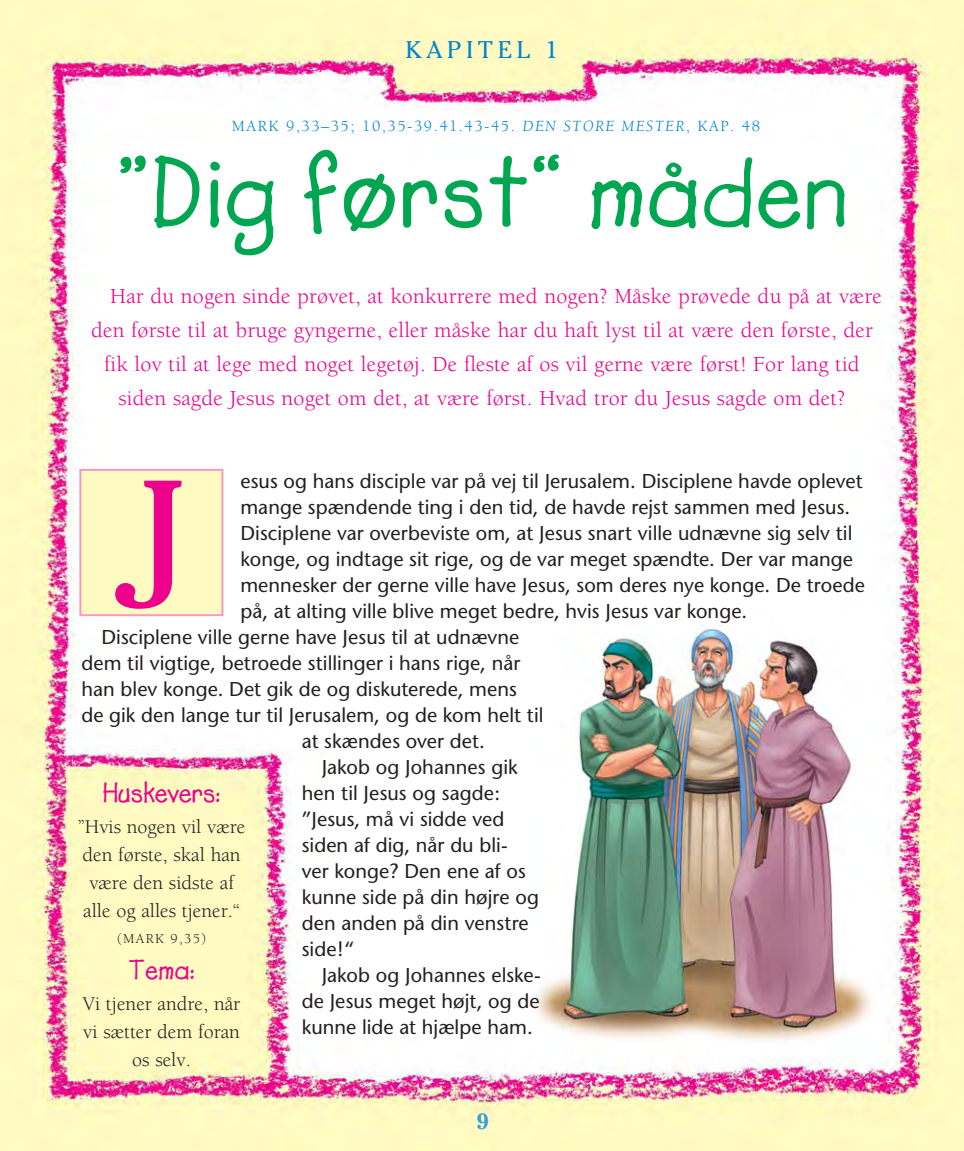
<style>
.page{position:relative;width:964px;height:1151px;background:#fff}
.page>*{position:absolute;margin:0;border:0;box-sizing:border-box;transform-origin:0 0}
.t1{font:177.6px "Cheltenham";color:#ec008c}
.t2{font:700 100px "Lemonade";letter-spacing:.01em;color:#00a650}
.t3{font:700 28px "Lemonade";color:#ec008c}
.t4{font:24px "Cheltenham";letter-spacing:.2em;color:#0086cc}
.t5{font:22px "Berkeley";letter-spacing:.01em;color:#ec008c}
.t6{font:700 22px "Cheltenham";color:#389fd9}
.t7{font:20px "Stone Sans";color:#231f20}
.t8{font:20px/28px "Berkeley";color:#231f20;text-align:center}
.t9{font:16px "Berkeley";letter-spacing:.095em;color:#0086cc}
.t10{font:14px "Berkeley";letter-spacing:.095em;color:#231f20}
.s1{font-style:italic}
</style>
<div class="page">
<img style="left:0;top:0;width:964px;height:1151px">
<img style="left:524px;top:611px;width:360px;height:443px">
<div style="left:80px;top:470px;width:142px;height:145px;background:#fffac2"></div>
<div style="left:79px;top:469px;width:144px;height:147px;border:2px solid #f49ac1"></div>
<p class="t4" style="left:406px;top:41px;width:154px">KAPITEL 1</p>
<p class="t9" style="left:232px;top:120px;width:530px">MARK 9,33–35; 10,35-39.41.43-45. <span class="s1">DEN STORE MESTER</span>, KAP. 48</p>
<h2 class="t2" style="left:116px;top:161px;width:734px">”Dig først“ måden</h2>
<p class="t5" style="left:110px;top:287px;width:773px">Har du nogen sinde prøvet, at konkurrere med nogen? Måske prøvede du på at være</p>
<p class="t5" style="left:91px;top:321px;width:783px">den første til at bruge gyngerne, eller måske har du haft lyst til at være den første, der</p>
<p class="t5" style="left:104px;top:355px;width:757px">fik lov til at lege med noget legetøj. De fleste af os vil gerne være først! For lang tid</p>
<p class="t5" style="left:119px;top:389px;width:728px">siden sagde Jesus noget om det, at være først. Hvad tror du Jesus sagde om det?</p>
<p class="t7" style="left:240px;top:473px;width:624px">esus og hans disciple var på vej til Jerusalem. Disciplene havde oplevet</p>
<p class="t7" style="left:240px;top:499px;width:611px">mange spændende ting i den tid, de havde rejst sammen med Jesus.</p>
<p class="t7" style="left:240px;top:525px;width:613px">Disciplene var overbeviste om, at Jesus snart ville udnævne sig selv til</p>
<p class="t7" style="left:240px;top:551px;width:614px">konge, og indtage sit rige, og de var meget spændte. Der var mange</p>
<p class="t7" style="left:240px;top:577px;width:626px">mennesker der gerne ville have Jesus, som deres nye konge. De troede</p>
<p class="t7" style="left:240px;top:603px;width:508px">på, at alting ville blive meget bedre, hvis Jesus var konge.</p>
<p class="t7" style="left:101px;top:629px;width:419px">Disciplene ville gerne have Jesus til at udnævne</p>
<p class="t7" style="left:81px;top:655px;width:440px">dem til vigtige, betroede stillinger i hans rige, når</p>
<p class="t7" style="left:81px;top:681px;width:437px">han blev konge. Det gik de og diskuterede, mens</p>
<p class="t7" style="left:81px;top:707px;width:464px">de gik den lange tur til Jerusalem, og de kom helt til</p>
<p class="t7" style="left:302px;top:733px;width:185px">at skændes over det.</p>
<p class="t7" style="left:322px;top:759px;width:197px">Jakob og Johannes gik</p>
<p class="t7" style="left:302px;top:785px;width:200px">hen til Jesus og sagde:</p>
<p class="t7" style="left:302px;top:811px;width:204px">”Jesus, må vi sidde ved</p>
<p class="t7" style="left:302px;top:837px;width:208px">siden af dig, når du bli-</p>
<p class="t7" style="left:302px;top:863px;width:225px">ver konge? Den ene af os</p>
<p class="t7" style="left:302px;top:889px;width:239px">kunne side på din højre og</p>
<p class="t7" style="left:302px;top:915px;width:228px">den anden på din venstre</p>
<p class="t7" style="left:302px;top:941px;width:54px">side!“</p>
<p class="t7" style="left:322px;top:967px;width:220px">Jakob og Johannes elske-</p>
<p class="t7" style="left:302px;top:993px;width:239px">de Jesus meget højt, og de</p>
<p class="t7" style="left:302px;top:1019px;width:232px">kunne lide at hjælpe ham.</p>
<h1 class="t1" style="left:113px;top:479px;width:76px">J</h1>
<h3 class="t3" style="left:103px;top:784px;width:119px">Huskevers:</h3>
<p class="t8" style="left:78px;top:815px;width:169px">”Hvis nogen vil være den første, skal han være den sidste af alle og alles tjener.“</p>
<p class="t10" style="left:117px;top:933px;width:90px">(MARK 9,35)</p>
<h3 class="t3" style="left:129px;top:961px;width:67px">Tema:</h3>
<p class="t8" style="left:83px;top:992px;width:159px">Vi tjener andre, når vi sætter dem foran os selv.</p>
<p class="t6" style="left:476px;top:1113px;width:14px">9</p>
</div>
